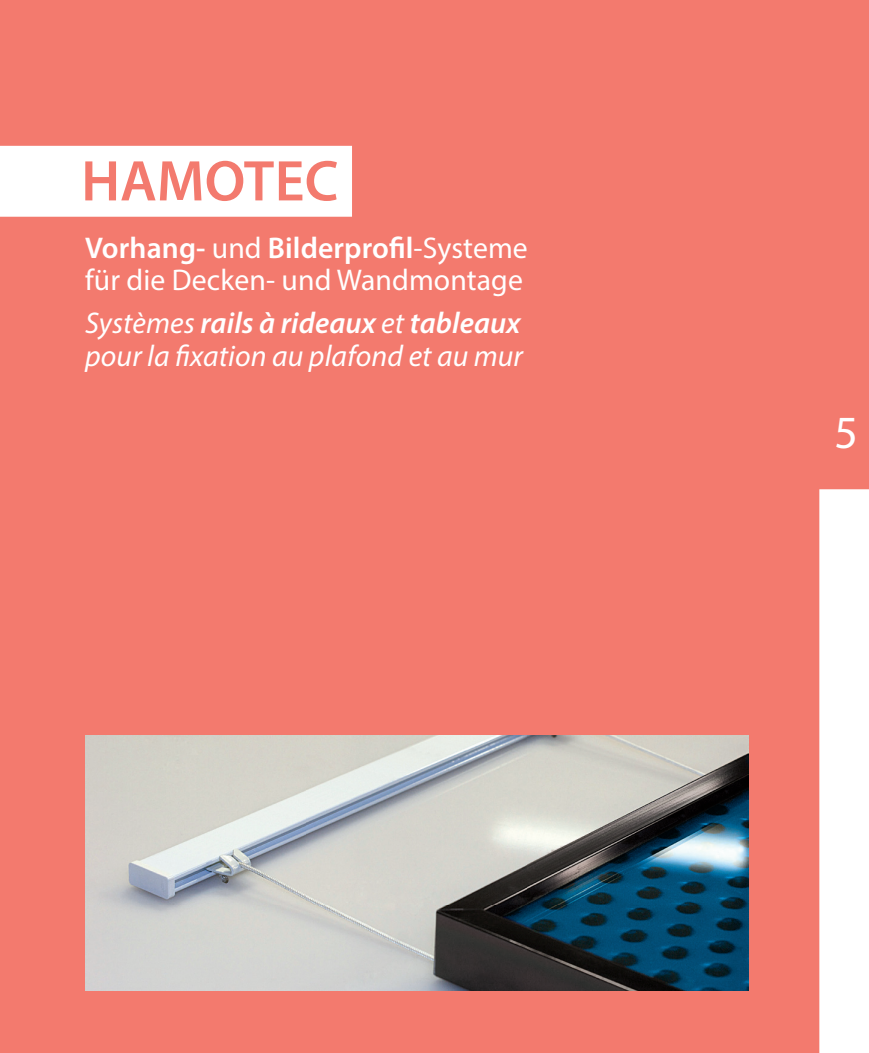
<style>
.page{position:relative;width:869px;height:1053px;background:#fff}
.page>*{position:absolute;margin:0;border:0;box-sizing:border-box;transform-origin:0 0}
.t1{font:46.25px "Myriad Pro";color:#fff}
.t2{font:italic 30px/32.5px "Myriad Pro";letter-spacing:.005em;color:#fff}
.t3{font:30px/32.5px "Myriad Pro";letter-spacing:.005em;color:#fff}
.s1{font-weight:600}
</style>
<div class="page">
<div style="left:0;top:0;width:868px;height:1052px;background:#f37a6e"></div>
<img style="left:85px;top:735px;width:663px;height:255px">
<svg style="left:0;top:146px;width:352px;height:71px"></svg>
<p class="t3" style="left:85px;top:231px;width:444px"><span class="s1">Vorhang-</span> und <span class="s1">Bilderprofil</span>-Systeme für die Decken- und Wandmontage</p>
<p class="t2" style="left:85px;top:306px;width:439px">Systèmes <span class="s1">rails à rideaux</span> et <span class="s1">tableaux </span>pour la fixation au plafond et au mur</p>
<h1 class="t1" style="left:834px;top:404px;width:25px">5</h1>
</div>
